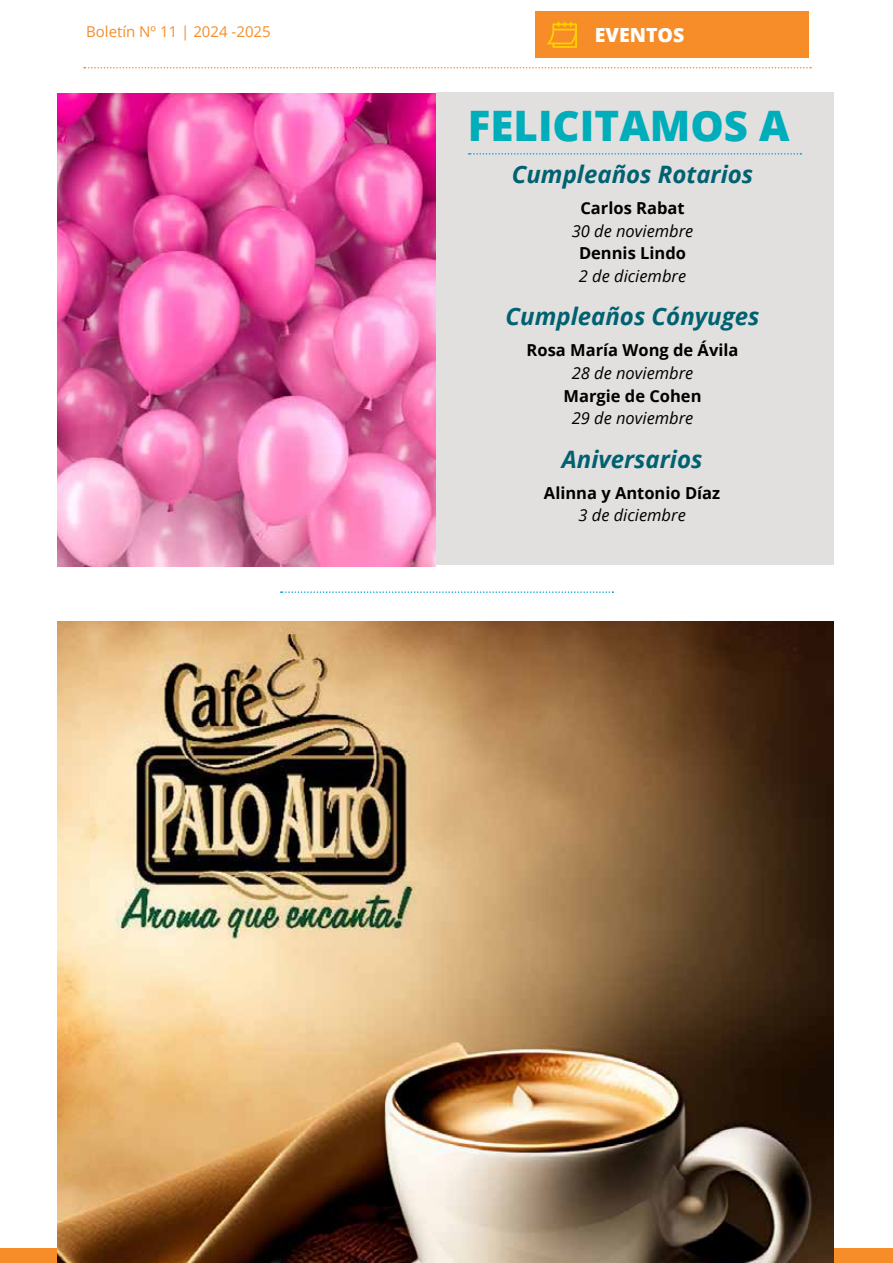
<style>
.page{position:relative;width:893px;height:1263px;background:#fff}
.page>*{position:absolute;margin:0;border:0;box-sizing:border-box;transform-origin:0 0}
.t1{font:800 42px "Open Sans";color:#00adbb}
.t2{font:italic 700 24px "Open Sans";color:#006271}
.t3{font:800 19.5px "Open Sans";color:#fff}
.t4{font:700 16.5px "Open Sans";color:#000}
.t5{font:italic 16.5px "Open Sans";color:#000}
.t6{font:15px "Open Sans";color:#f78d28}
</style>
<div class="page">
<svg style="left:84px;top:67px;width:727px;height:1px"></svg>
<div style="left:0;top:1249px;width:893px;height:14px;background:#f78d28"></div>
<div style="left:436px;top:92px;width:397px;height:473px;background:#e2dfdf"></div>
<svg style="left:469px;top:153px;width:332px;height:2px"></svg>
<img style="left:58px;top:93px;width:378px;height:473px">
<div style="left:535px;top:11px;width:273px;height:47px;background:#f78d28"></div>
<svg style="left:547px;top:22px;width:30px;height:26px"></svg>
<svg style="left:281px;top:591px;width:332px;height:2px"></svg>
<img style="left:58px;top:622px;width:775px;height:641px">
<p class="t6" style="left:86px;top:21px;width:186px">Boletín Nº 11 | 2024 -2025</p>
<p class="t3" style="left:595px;top:20px;width:96px">NOTICIAS</p>
<p class="t3" style="left:595px;top:20px;width:91px">EVENTOS</p>
<h1 class="t1" style="left:468px;top:94px;width:323px">FELICITAMOS A</h1>
<h2 class="t2" style="left:512px;top:157px;width:243px">Cumpleaños Rotarios</h2>
<p class="t4" style="left:580px;top:196px;width:106px">Carlos Rabat</p>
<p class="t5" style="left:572px;top:219px;width:123px">30 de noviembre</p>
<p class="t4" style="left:579px;top:241px;width:109px">Dennis Lindo</p>
<p class="t5" style="left:579px;top:264px;width:109px">2 de diciembre</p>
<h2 class="t2" style="left:506px;top:300px;width:255px">Cumpleaños Cónyuges</h2>
<p class="t4" style="left:527px;top:339px;width:213px">Rosa María Wong de Ávila</p>
<p class="t5" style="left:572px;top:362px;width:123px">28 de noviembre</p>
<p class="t4" style="left:563px;top:384px;width:140px">Margie de Cohen</p>
<p class="t5" style="left:572px;top:407px;width:123px">29 de noviembre</p>
<h2 class="t2" style="left:562px;top:442px;width:142px">Aniversarios</h2>
<p class="t4" style="left:544px;top:481px;width:178px">Alinna y Antonio Díaz</p>
<p class="t5" style="left:578px;top:504px;width:109px">3 de diciembre</p>
</div>
